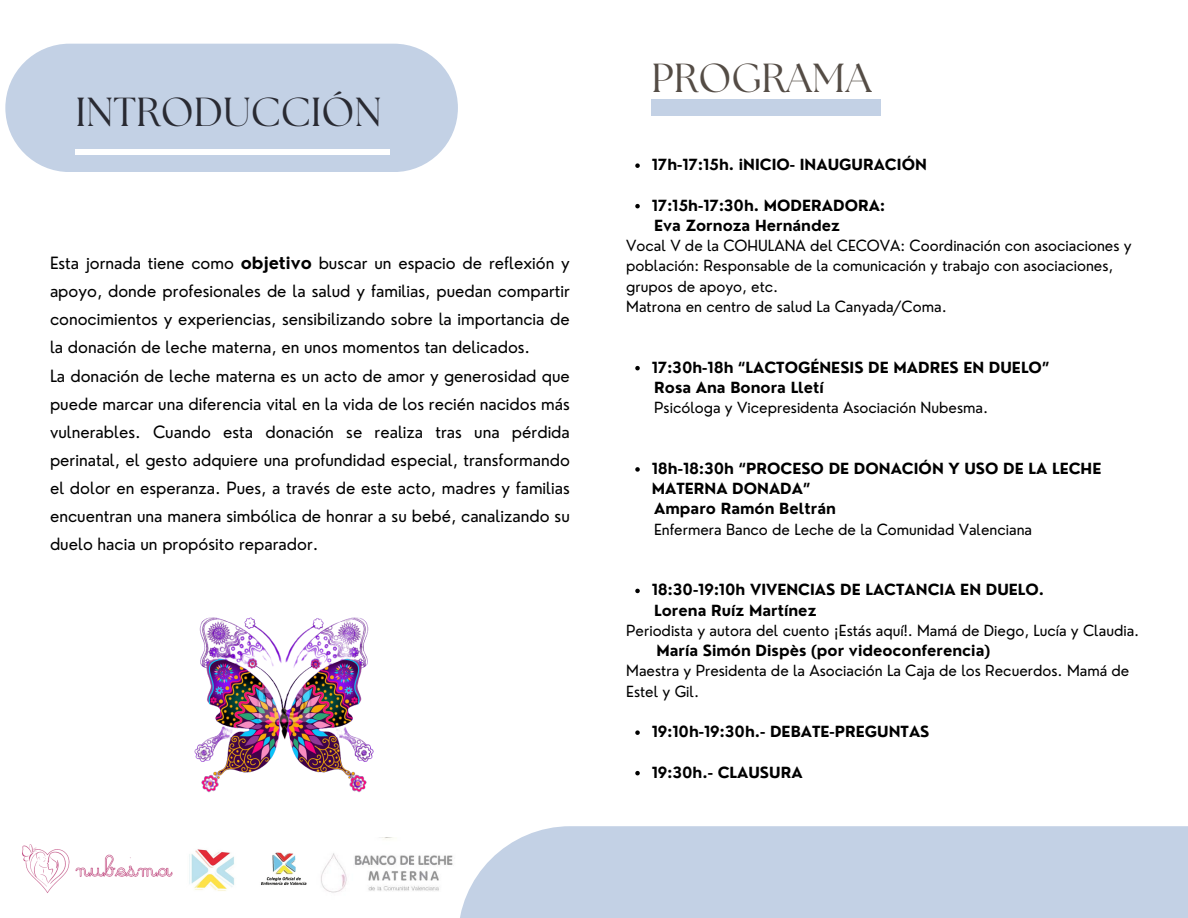
<style>
.page{position:relative;width:1188px;height:918px;background:#fff}
.page>*{position:absolute;margin:0;border:0;box-sizing:border-box;transform-origin:0 0}
.t1{font:40.5px "The Seasons";color:#292a32}
.t2{font:40.5px "The Seasons";color:#544c45}
.t3{font:16.5px/28.2px "Nourd";color:#000;text-align:justify}
.t4{font:15px/20.2px "Nourd";color:#000}
.t5{font:700 15px/20.2px "Nourd";color:#000}
.s1{font-weight:700}
</style>
<div class="page">
<img style="left:321px;top:837px;width:132px;height:56px">
<div style="left:458px;top:826px;width:730px;height:92px;background:#c3d1e5"></div>
<div style="left:5px;top:44px;width:453px;height:128px;background:#c3d1e5;border-radius:64px"></div>
<div style="left:76px;top:150px;width:314px;height:5px;background:#fff"></div>
<div style="left:651px;top:100px;width:230px;height:16px;background:#c3d1e5"></div>
<img style="left:189px;top:849px;width:45px;height:42px">
<img style="left:22px;top:844px;width:151px;height:49px">
<img style="left:261px;top:852px;width:46px;height:33px">
<img style="left:194px;top:617px;width:180px;height:176px">
<svg style="left:635px;top:163px;width:5px;height:5px"></svg>
<svg style="left:635px;top:204px;width:5px;height:4px"></svg>
<svg style="left:635px;top:366px;width:5px;height:4px"></svg>
<svg style="left:635px;top:467px;width:5px;height:5px"></svg>
<svg style="left:635px;top:589px;width:5px;height:4px"></svg>
<svg style="left:635px;top:730px;width:5px;height:5px"></svg>
<svg style="left:635px;top:771px;width:5px;height:4px"></svg>
<p class="t1" style="left:76px;top:93px;width:308px">INTRODUCCIÓN</p>
<p class="t3" style="left:50px;top:249px;width:521px">Esta jornada tiene como <span class="s1">objetivo</span> buscar un espacio de reflexión y apoyo, donde profesionales de la salud y familias, puedan compartir conocimientos y experiencias, sensibilizando sobre la importancia de la donación de leche materna, en unos momentos tan delicados.</p>
<p class="t3" style="left:50px;top:361px;width:521px">La donación de leche materna es un acto de amor y generosidad que puede marcar una diferencia vital en la vida de los recién nacidos más vulnerables. Cuando esta donación se realiza tras una pérdida perinatal, el gesto adquiere una profundidad especial, transformando el dolor en esperanza. Pues, a través de este acto, madres y familias encuentran una manera simbólica de honrar a su bebé, canalizando su duelo hacia un propósito reparador.</p>
<p class="t2" style="left:651px;top:59px;width:222px">PROGRAMA</p>
<p class="t5" style="left:652px;top:154px;width:277px">17h-17:15h. iNICIO- INAUGURACIÓN</p>
<p class="t5" style="left:652px;top:195px;width:235px">17:15h-17:30h. MODERADORA:</p>
<p class="t5" style="left:654px;top:215px;width:187px">Eva Zornoza Hernández</p>
<p class="t4" style="left:626px;top:235px;width:507px">Vocal V de la COHULANA del CECOVA: Coordinación con asociaciones y población: Responsable de la comunicación y trabajo con asociaciones, grupos de apoyo, etc.</p>
<p class="t4" style="left:626px;top:296px;width:322px">Matrona en centro de salud La Canyada/Coma.</p>
<p class="t5" style="left:652px;top:357px;width:399px">17:30h-18h “LACTOGÉNESIS DE MADRES EN DUELO”</p>
<p class="t5" style="left:654px;top:377px;width:171px">Rosa Ana Bonora Lletí</p>
<p class="t4" style="left:654px;top:397px;width:335px">Psicóloga y Vicepresidenta Asociación Nubesma.</p>
<p class="t5" style="left:652px;top:458px;width:451px">18h-18:30h “PROCESO DE DONACIÓN Y USO DE LA LECHE<br>MATERNA DONADA”</p>
<p class="t5" style="left:654px;top:499px;width:183px">Amparo Ramón Beltrán</p>
<p class="t4" style="left:654px;top:519px;width:379px">Enfermera Banco de Leche de la Comunidad Valenciana</p>
<p class="t5" style="left:652px;top:580px;width:394px">18:30-19:10h VIVENCIAS DE LACTANCIA EN DUELO.</p>
<p class="t5" style="left:654px;top:600px;width:164px">Lorena Ruíz Martínez</p>
<p class="t4" style="left:626px;top:620px;width:515px">Periodista y autora del cuento ¡Estás aquí!. Mamá de Diego, Lucía y Claudia.</p>
<p class="t5" style="left:656px;top:640px;width:335px">María Simón Dispès (por videoconferencia)</p>
<p class="t4" style="left:626px;top:661px;width:505px">Maestra y Presidenta de la Asociación La Caja de los Recuerdos. Mamá de<br>Estel y Gil.</p>
<p class="t5" style="left:652px;top:721px;width:279px">19:10h-19:30h.- DEBATE-PREGUNTAS</p>
<p class="t5" style="left:652px;top:762px;width:152px">19:30h.- CLAUSURA</p>
</div>
